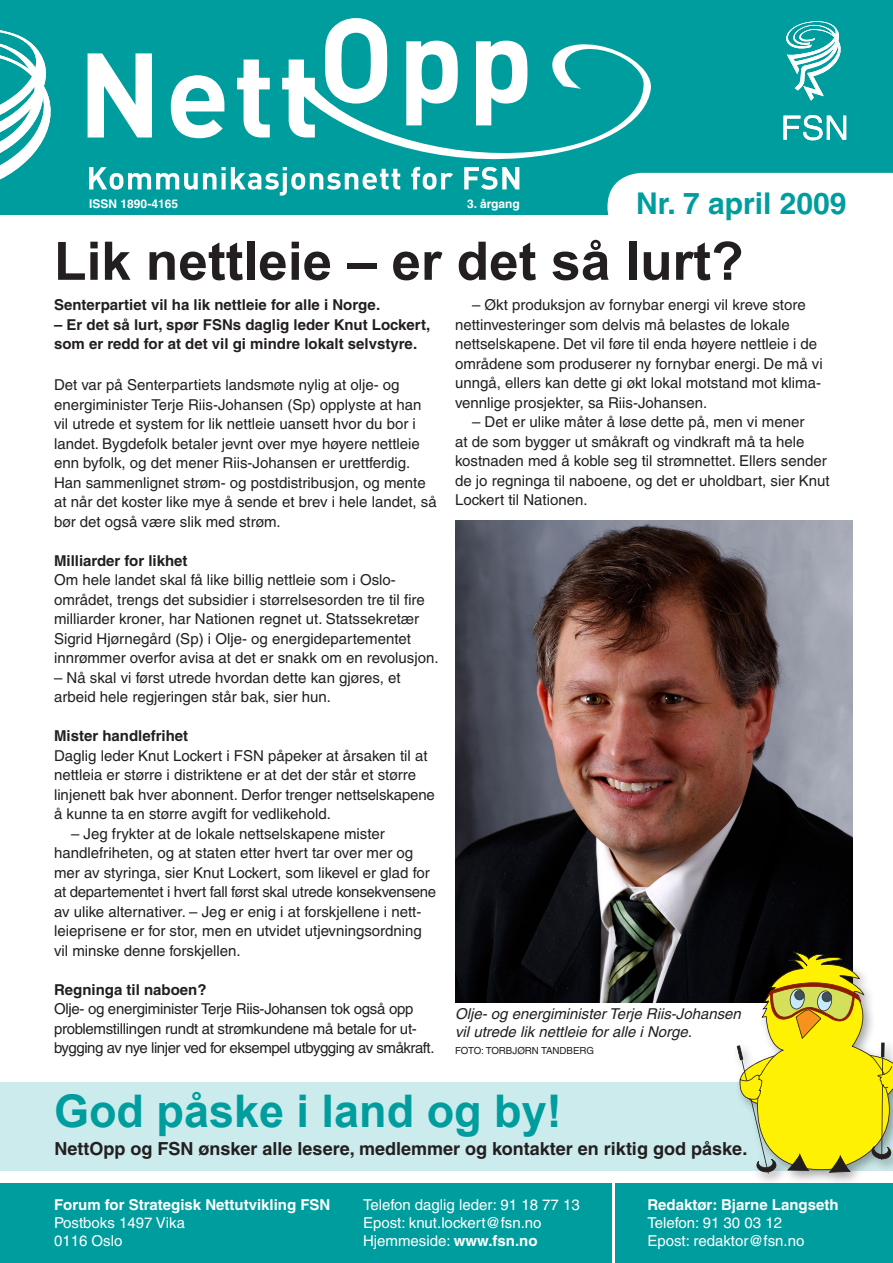
<style>
.page{position:relative;width:893px;height:1263px;background:#fff}
.page>*{position:absolute;margin:0;border:0;box-sizing:border-box;transform-origin:0 0}
.Overskrift_1{font:700 53.25px "Arial";color:#231f20}
.Overskrift_1-2{font:700 45px "Arial";color:#009d9e}
.t1{font:700 30px "Helvetica";color:#009d9e}
.Ingress{font:700 18px "Helvetica";color:#231f20}
.Brød_-_Uten{font:15px/19.5px "Helvetica";color:#231f20}
.Brød_-_Med{font:15px/19.5px "Helvetica";color:#231f20}
.Brød_-_Uten-2{font:15px/19.5px "Helvetica";letter-spacing:-.02em;color:#231f20}
.t2{font:15px "Helvetica";color:#fff}
.Ingress-2{font:700 15px/19.5px "Helvetica";color:#231f20}
.Bildetext{font:italic 15px/18px "Helvetica";color:#231f20}
.t3{font:700 15px "Helvetica";color:#fff}
.Mellomtittel{font:700 15px "Helvetica";color:#231f20}
.t4{font:700 12px "Helvetica";color:#fff}
.Bildetext-2{font:9.75px "Helvetica";color:#231f20}
.s1{font-weight:700}
</style>
<div class="page">
<div style="left:0;top:1082px;width:893px;height:89px;background:#ccebec"></div>
<div style="left:0;top:0;width:893px;height:215px;background:#009d9e"></div>
<svg style="left:783px;top:115px;width:63px;height:25px"></svg>
<svg style="left:786px;top:21px;width:55px;height:80px"></svg>
<div style="left:615px;top:1183px;width:278px;height:80px;background:#009d9e"></div>
<div style="left:0;top:1183px;width:611px;height:80px;background:#009d9e"></div>
<svg style="left:0;top:30px;width:51px;height:150px"></svg>
<svg style="left:326px;top:18px;width:61px;height:24px"></svg>
<svg style="left:288px;top:42px;width:363px;height:125px"></svg>
<svg style="left:89px;top:167px;width:311px;height:29px"></svg>
<svg style="left:411px;top:167px;width:42px;height:23px"></svg>
<svg style="left:464px;top:167px;width:55px;height:23px"></svg>
<svg style="left:88px;top:53px;width:64px;height:84px"></svg>
<svg style="left:171px;top:75px;width:53px;height:63px"></svg>
<svg style="left:237px;top:60px;width:33px;height:77px"></svg>
<svg style="left:282px;top:60px;width:33px;height:77px"></svg>
<div style="left:607px;top:173px;width:286px;height:42px;background:#fff"></div>
<img style="left:455px;top:520px;width:397px;height:483px">
<div style="left:731px;top:946px;width:162px;height:239px;background:#231f20;opacity:.4"></div>
<svg style="left:737px;top:951px;width:156px;height:234px"></svg>
<p class="t4" style="left:89px;top:196px;width:90px">ISSN 1890-4165</p>
<p class="t1" style="left:636px;top:185px;width:212px">Nr. 7 april 2009</p>
<p class="t4" style="left:467px;top:196px;width:54px">3. årgang</p>
<p class="Overskrift_1" style="left:54px;top:226px;width:691px">Lik nettleie – er det så lurt?</p>
<p class="Ingress-2" style="left:54px;top:295px;width:328px">Senterpartiet vil ha lik nettleie for alle i Norge.</p>
<p class="Ingress-2" style="left:54px;top:314px;width:378px">– Er det så lurt, spør FSNs daglig leder Knut Lockert, som er redd for at det vil gi mindre lokalt selvstyre.</p>
<p class="Brød_-_Uten" style="left:54px;top:375px;width:384px">Det var på Senterpartiets landsmøte nylig at olje- og energiminister Terje Riis-Johansen (Sp) opplyste at han vil utrede et system for lik nettleie uansett hvor du bor i landet. Bygdefolk betaler jevnt over mye høyere nettleie enn byfolk, og det mener Riis-Johansen er urettferdig.<br>Han sammenlignet strøm- og postdistribusjon, og mente at når det koster like mye å sende et brev i hele landet, så bør det også være slik med strøm.</p>
<p class="Mellomtittel" style="left:54px;top:551px;width:135px">Milliarder for likhet</p>
<p class="Brød_-_Uten" style="left:54px;top:570px;width:386px">Om hele landet skal få like billig nettleie som i Oslo&shy;området, trengs det subsidier i størrelsesorden tre til fire milliarder kroner, har Nationen regnet ut. Statssekretær Sigrid Hjørnegård (Sp) i Olje- og energidepartementet innrømmer overfor avisa at det er snakk om en revolusjon.</p>
<p class="Brød_-_Uten" style="left:54px;top:668px;width:348px">– Nå skal vi først utrede hvordan dette kan gjøres, et arbeid hele regjeringen står bak, sier hun.</p>
<p class="Mellomtittel" style="left:54px;top:727px;width:136px">Mister handlefrihet</p>
<p class="Brød_-_Uten" style="left:54px;top:746px;width:382px">Daglig leder Knut Lockert i FSN påpeker at årsaken til at nettleia er større i distriktene er at det der står et større linjenett bak hver abonnent. Derfor trenger nettselskapene å kunne ta en større avgift for vedlikehold.</p>
<p class="Brød_-_Med" style="left:54px;top:824px;width:384px;text-indent:17px">– Jeg frykter at de lokale nettselskapene mister handlefriheten, og at staten etter hvert tar over mer og mer av styringa, sier Knut Lockert, som likevel er glad for at departementet i hvert fall først skal utrede konsekvensene av ulike alternativer. – Jeg er enig i at forskjellene i nett&shy;leieprisene er for stor, men en utvidet utjevningsordning vil minske denne forskjellen.</p>
<p class="Mellomtittel" style="left:54px;top:980px;width:154px">Regninga til naboen?</p>
<p class="Brød_-_Uten-2" style="left:54px;top:999px;width:382px">Olje- og energiminister Terje Riis-Johansen tok også opp problemstillingen rundt at strømkundene må betale for ut&shy;bygging av nye linjer ved for eksempel utbygging av småkraft.</p>
<p class="Brød_-_Med" style="left:455px;top:295px;width:369px;text-indent:17px">– Økt produksjon av fornybar energi vil kreve store nettinvesteringer som delvis må belastes de lokale nettselskapene. Det vil føre til enda høyere nettleie i de områdene som produserer ny fornybar energi. De må vi unngå, ellers kan dette gi økt lokal motstand mot klima&shy;vennlige prosjekter, sa Riis-Johansen.</p>
<p class="Brød_-_Med" style="left:455px;top:412px;width:376px;text-indent:17px">– Det er ulike måter å løse dette på, men vi mener<br>at de som bygger ut småkraft og vindkraft må ta hele kostnaden med å koble seg til strømnettet. Ellers sender de jo regninga til naboene, og det er uholdbart, sier Knut Lockert til Nationen.</p>
<p class="Bildetext" style="left:455px;top:1005px;width:287px">Olje- og energiminister Terje Riis-Johansen vil utrede lik nettleie for alle i Norge.</p>
<p class="Bildetext-2" style="left:455px;top:1044px;width:14px">Foto</p>
<p class="Bildetext-2" style="left:481px;top:1044px;width:114px">: Torbjørn Tandberg</p>
<p class="Overskrift_1-2" style="left:54px;top:1081px;width:509px">God påske i land og by!</p>
<p class="Ingress" style="left:55px;top:1137px;width:694px">NettOpp og FSN ønsker alle lesere, medlemmer og kontakter en riktig god påske.</p>
<p class="t3" style="left:54px;top:1195px;width:278px">Forum for Strategisk Nettutvikling FSN</p>
<p class="t2" style="left:54px;top:1214px;width:133px">Postboks 1497 Vika</p>
<p class="t2" style="left:54px;top:1232px;width:70px">0116 Oslo</p>
<p class="t2" style="left:363px;top:1196px;width:218px">Telefon daglig leder: 91 18 77 13</p>
<p class="t2" style="left:363px;top:1214px;width:180px">Epost: knut.lockert@fsn.no</p>
<p class="t2" style="left:363px;top:1232px;width:176px">Hjemmeside: <span class="s1">www.fsn.no</span></p>
<p class="t3" style="left:647px;top:1195px;width:193px">Redaktør: Bjarne Langseth</p>
<p class="t2" style="left:647px;top:1214px;width:136px">Telefon: 91 30 03 12</p>
<p class="t2" style="left:647px;top:1232px;width:159px">Epost: redaktor@fsn.no</p>
</div>
